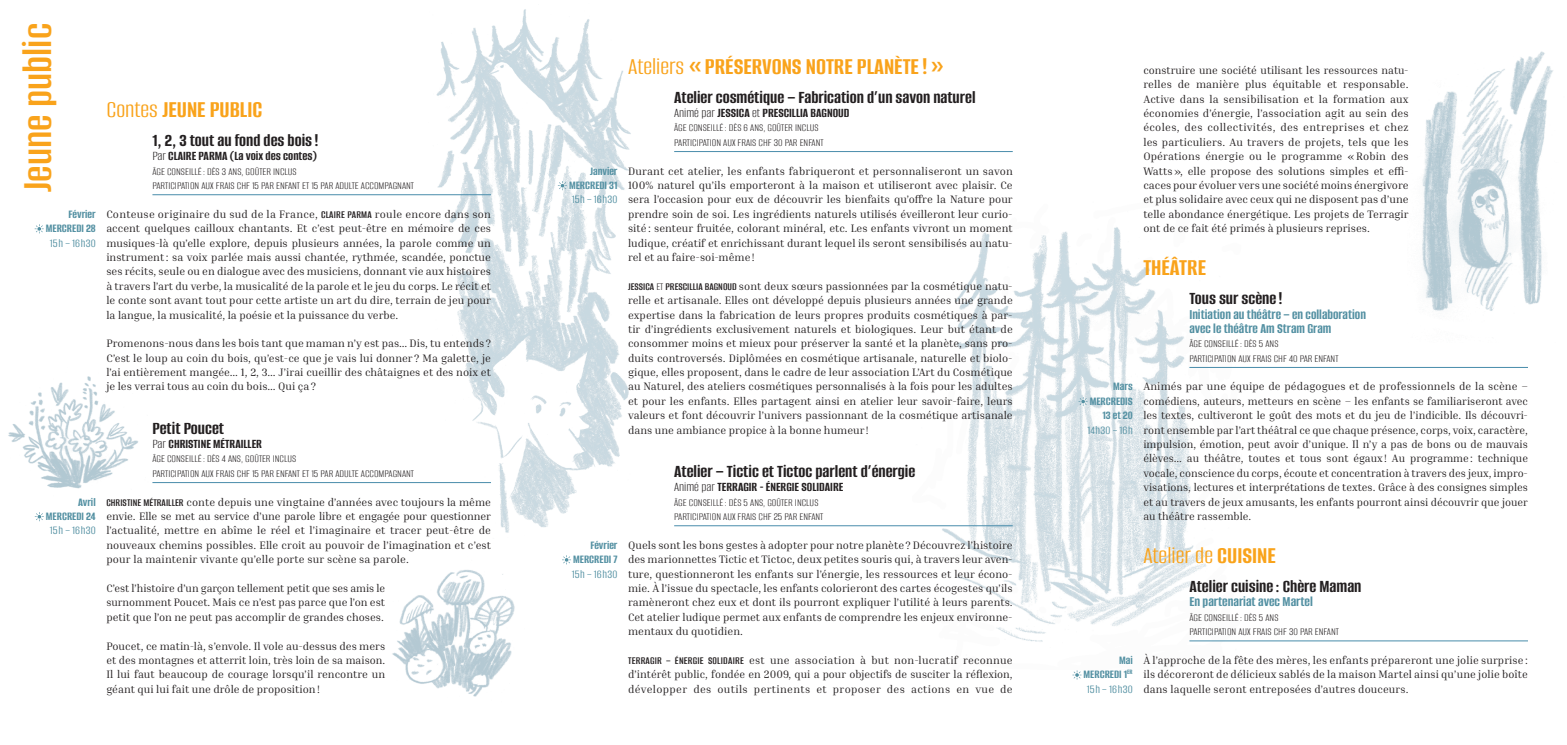
<style>
.page{position:relative;width:1567px;height:745px;background:#fff}
.page>*{position:absolute;margin:0;border:0;box-sizing:border-box;transform-origin:0 0}
.t1{font:600 45.38px "Alumni Sans";color:#f9a31b}
.t2{font:700 25px "Alumni Sans";color:#f9a31b}
.t3{font:25px "Alumni Sans";color:#f9a31b}
.t4{font:700 18.75px "Alumni Sans";color:#231f20}
.t5{font:700 15px/14.4px "Alumni Sans";color:#5390a2}
.t6{font:700 13.75px "Alumni Sans";color:#231f20}
.t7{font:700 12.5px/14.4px "Alumni Sans";color:#5390a2;text-align:right}
.t8{font:12.5px "Alumni Sans";letter-spacing:.02em;color:#5390a2}
.t9{font:300 11.25px/14.4px "Alumni Sans";color:#231f20}
.t10{font:11px/14.4px "Inria Serif";color:#231f20;text-align:justify}
.s1{font-weight:400}
.s2{font-weight:300}
.s3{font-family:"Alumni Sans";font-weight:600;font-size:11.25px}
.s4{font-family:"Alumni Sans";font-weight:300;font-size:11.25px}
.s5{font-weight:700}
</style>
<div class="page">
<img style="left:1422px;top:51px;width:131px;height:260px">
<img style="left:8px;top:376px;width:150px;height:113px">
<img style="left:912px;top:227px;width:329px;height:415px">
<img style="left:429px;top:9px;width:202px;height:524px">
<img style="left:392px;top:570px;width:123px;height:127px">
<hr style="left:152px;top:194px;width:339px;height:1px;background:#488cab">
<hr style="left:152px;top:482px;width:339px;height:1px;background:#488cab">
<svg style="left:35px;top:224px;width:9px;height:9px"></svg>
<svg style="left:35px;top:512px;width:9px;height:9px"></svg>
<hr style="left:674px;top:151px;width:338px;height:1px;background:#488cab">
<hr style="left:674px;top:525px;width:338px;height:1px;background:#488cab">
<svg style="left:558px;top:181px;width:9px;height:9px"></svg>
<svg style="left:562px;top:555px;width:9px;height:9px"></svg>
<hr style="left:1189px;top:367px;width:338px;height:1px;background:#488cab">
<hr style="left:1189px;top:640px;width:338px;height:1px;background:#488cab">
<svg style="left:1078px;top:396px;width:9px;height:10px"></svg>
<svg style="left:1072px;top:670px;width:9px;height:9px"></svg>
<h1 class="t1" style="left:15px;top:192px;width:171px;rotate:-90deg">Jeune public</h1>
<p class="t7" style="left:46px;top:207px;width:51px">Février<br>MERCREDI 28</p>
<p class="t8" style="left:50px;top:236px;width:47px">15h – 16h30</p>
<p class="t7" style="left:46px;top:495px;width:51px">Avril<br>MERCREDI 24</p>
<p class="t8" style="left:50px;top:524px;width:47px">15h – 16h30</p>
<h2 class="t2" style="left:106px;top:97px;width:157px"><span class="s1">Contes</span> JEUNE PUBLIC</h2>
<h3 class="t4" style="left:152px;top:131px;width:168px">1, 2, 3 tout au fond des bois!</h3>
<p class="t6" style="left:152px;top:149px;width:166px"><span class="s2">Par</span> CLAIRE PARMA (La voix des contes)</p>
<p class="t9" style="left:152px;top:164px;width:263px">ÂGE CONSEILLÉ: DÈS 3 ANS, GOÛTER INCLUS<br>PARTICIPATION AUX FRAIS CHF 15 PAR ENFANT ET 15 PAR ADULTE ACCOMPAGNANT</p>
<p class="t10" style="left:106px;top:206px;width:386px">Conteuse originaire du sud de la France, <span class="s3">CLAIRE PARMA</span> roule encore dans son accent quelques cailloux chantants. Et c’est peut-être en mémoire de ces musiques-là qu’elle explore, depuis plusieurs années, la parole comme un instrument: sa voix parlée mais aussi chantée, rythmée, scandée, ponctue ses récits, seule ou en dialogue avec des musiciens, donnant vie aux histoires à travers l’art du verbe, la musicalité de la parole et le jeu du corps. Le récit et le conte sont avant tout pour cette artiste un art du dire, terrain de jeu pour la langue, la musicalité, la poésie et la puissance du verbe.</p>
<p class="t10" style="left:106px;top:336px;width:386px">Promenons-nous dans les bois tant que maman n’y est pas... Dis, tu entends ?<br>C’est le loup au coin du bois, qu’est-ce que je vais lui donner ? Ma galette, je l’ai entièrement mangée... 1, 2, 3... J’irai cueillir des châtaignes et des noix et je les verrai tous au coin du bois... Qui ça?</p>
<h3 class="t4" style="left:152px;top:418px;width:73px">Petit Poucet</h3>
<p class="t6" style="left:152px;top:437px;width:111px"><span class="s2">Par</span> CHRISTINE MÉTRAILLER</p>
<p class="t9" style="left:152px;top:452px;width:263px">ÂGE CONSEILLÉ: DÈS 4 ANS, GOÛTER INCLUS<br>PARTICIPATION AUX FRAIS CHF 15 PAR ENFANT ET 15 PAR ADULTE ACCOMPAGNANT</p>
<p class="t10" style="left:106px;top:494px;width:386px"><span class="s3">CHRISTINE MÉTRAILLER</span> conte depuis une vingtaine d’années avec toujours la même envie. Elle se met au service d’une parole libre et engagée pour questionner l’actualité, mettre en abîme le réel et l’imaginaire et tracer peut-être de nouveaux chemins possibles. Elle croit au pouvoir de l’imagination et c’est pour la maintenir vivante qu’elle porte sur scène sa parole.</p>
<p class="t10" style="left:106px;top:580px;width:280px">C’est l’histoire d’un garçon tellement petit que ses amis le surnomment Poucet. Mais ce n’est pas parce que l’on est petit que l’on ne peut pas accomplir de grandes choses.</p>
<p class="t10" style="left:106px;top:638px;width:280px">Poucet, ce matin-là, s’envole. Il vole au-dessus des mers et des montagnes et atterrit loin, très loin de sa maison.<br>Il lui faut beaucoup de courage lorsqu’il rencontre un géant qui lui fait une drôle de proposition!</p>
<p class="t7" style="left:569px;top:164px;width:50px">Janvier<br>MERCREDI 31</p>
<p class="t8" style="left:571px;top:193px;width:47px">15h – 16h30</p>
<p class="t7" style="left:573px;top:538px;width:46px">Février<br>MERCREDI 7</p>
<p class="t8" style="left:571px;top:567px;width:47px">15h – 16h30</p>
<h2 class="t2" style="left:628px;top:54px;width:317px"><span class="s1">Ateliers</span> «PRÉSERVONS NOTRE PLANÈTE!»</h2>
<h3 class="t4" style="left:674px;top:88px;width:303px">Atelier cosmétique – Fabrication d’un savon naturel</h3>
<p class="t6" style="left:674px;top:106px;width:177px"><span class="s2">Animé par</span> JESSICA <span class="s2">et</span> PRESCILLIA BAGNOUD</p>
<p class="t9" style="left:674px;top:121px;width:151px">ÂGE CONSEILLÉ: DÈS 6 ANS, GOÛTER INCLUS<br>PARTICIPATION AUX FRAIS CHF 30 PAR ENFANT</p>
<p class="t10" style="left:628px;top:163px;width:386px">Durant cet atelier, les enfants fabriqueront et personnaliseront un savon 100% naturel qu’ils emporteront à la maison et utiliseront avec plaisir. Ce sera l’occasion pour eux de découvrir les bienfaits qu’offre la Nature pour prendre soin de soi. Les ingrédients naturels utilisés éveilleront leur curio&shy;sité: senteur fruitée, colorant minéral, etc. Les enfants vivront un moment ludique, créatif et enrichissant durant lequel ils seront sensibilisés au natu&shy;rel et au faire-soi-même!</p>
<p class="t10" style="left:628px;top:278px;width:386px"><span class="s3">JESSICA</span> <span class="s4">ET</span> <span class="s3">PRESCILLIA BAGNOUD</span> sont deux sœurs passionnées par la cosmétique natu&shy;relle et artisanale. Elles ont développé depuis plusieurs années une grande expertise dans la fabrication de leurs propres produits cosmétiques à par&shy;tir d’ingrédients exclusivement naturels et biologiques. Leur but étant de consommer moins et mieux pour préserver la santé et la planète, sans pro&shy;duits controversés. Diplômées en cosmétique artisanale, naturelle et biolo&shy;gique, elles proposent, dans le cadre de leur association L’Art du Cosmétique au Naturel, des ateliers cosmétiques personnalisés à la fois pour les adultes et pour les enfants. Elles partagent ainsi en atelier leur savoir-faire, leurs valeurs et font découvrir l’univers passionnant de la cosmétique artisanale dans une ambiance propice à la bonne humeur !</p>
<h3 class="t4" style="left:674px;top:461px;width:243px">Atelier – Tictic et Tictoc parlent d’énergie</h3>
<p class="t6" style="left:674px;top:480px;width:171px"><span class="s2">Animé par</span> TERRAGIR - ÉNERGIE SOLIDAIRE</p>
<p class="t9" style="left:674px;top:495px;width:151px">ÂGE CONSEILLÉ: DÈS 5 ANS, GOÛTER INCLUS<br>PARTICIPATION AUX FRAIS CHF 25 PAR ENFANT</p>
<p class="t10" style="left:628px;top:537px;width:386px">Quels sont les bons gestes à adopter pour notre planète? Découvrez l’histoire des marionnettes Tictic et Tictoc, deux petites souris qui, à travers leur aven&shy;ture, questionneront les enfants sur l’énergie, les ressources et leur écono&shy;mie. À l’issue du spectacle, les enfants colorieront des cartes écogestes qu’ils ramèneront chez eux et dont ils pourront expliquer l’utilité à leurs parents.<br>Cet atelier ludique permet aux enfants de comprendre les enjeux environne&shy;mentaux du quotidien.</p>
<p class="t10" style="left:628px;top:652px;width:386px"><span class="s3">TERRAGIR – ÉNERGIE SOLIDAIRE</span> est une association à but non-lucratif reconnue d’intérêt public, fondée en 2009, qui a pour objectifs de susciter la réflexion, développer des outils pertinents et proposer des actions en vue de</p>
<p class="t7" style="left:1089px;top:380px;width:45px">Mars<br>MERCREDIS<br>13 et 20</p>
<p class="t8" style="left:1087px;top:423px;width:47px">14h30 – 16h</p>
<p class="t7" style="left:1083px;top:653px;width:51px;text-align:justify;text-indent:35px">Mai MERCREDI 1<sup>ER </sup><span class="s1">15h – 16h30</span></p>
<p class="t10" style="left:1143px;top:63px;width:267px">construire une société utilisant les ressources natu&shy;relles de manière plus équitable et responsable.<br>Active dans la sensibilisation et la formation aux économies d’énergie, l’association agit au sein des écoles, des collectivités, des entreprises et chez les particuliers. Au travers de projets, tels que les Opérations énergie ou le programme «Robin des Watts», elle propose des solutions simples et effi&shy;caces pour évoluer vers une société moins énergivore et plus solidaire avec ceux qui ne disposent pas d’une telle abondance énergétique. Les projets de Terragir ont de ce fait été primés à plusieurs reprises.</p>
<h2 class="t2" style="left:1143px;top:255px;width:64px">THÉÂTRE</h2>
<h3 class="t4" style="left:1189px;top:289px;width:95px">Tous sur scène!</h3>
<h3 class="t5" style="left:1189px;top:307px;width:178px">Initiation au théâtre – en collaboration avec le théâtre Am Stram Gram</h3>
<p class="t9" style="left:1189px;top:337px;width:151px">ÂGE CONSEILLÉ: DÈS 5 ANS<br>PARTICIPATION AUX FRAIS CHF 40 PAR ENFANT</p>
<p class="t10" style="left:1143px;top:379px;width:386px">Animés par une équipe de pédagogues et de professionnels de la scène – comédiens, auteurs, metteurs en scène – les enfants se familiariseront avec les textes, cultiveront le goût des mots et du jeu de l’indicible. Ils découvri&shy;ront ensemble par l’art théâtral ce que chaque présence, corps, voix, caractère, impulsion, émotion, peut avoir d’unique. Il n’y a pas de bons ou de mauvais élèves... au théâtre, toutes et tous sont égaux! Au programme: technique vocale, conscience du corps, écoute et concentration à travers des jeux, impro&shy;visations, lectures et interprétations de textes. Grâce à des consignes simples et au travers de jeux amusants, les enfants pourront ainsi découvrir que jouer au théâtre rassemble.</p>
<h2 class="t3" style="left:1143px;top:543px;width:134px">Atelier de <span class="s5">CUISINE</span></h2>
<h3 class="t4" style="left:1189px;top:576px;width:173px">Atelier cuisine: Chère Maman</h3>
<h3 class="t5" style="left:1189px;top:595px;width:125px">En partenariat avec Martel</h3>
<p class="t9" style="left:1189px;top:610px;width:151px">ÂGE CONSEILLÉ: DÈS 5 ANS<br>PARTICIPATION AUX FRAIS CHF 30 PAR ENFANT</p>
<p class="t10" style="left:1143px;top:652px;width:386px">À l’approche de la fête des mères, les enfants prépareront une jolie surprise : ils décoreront de délicieux sablés de la maison Martel ainsi qu’une jolie boîte dans laquelle seront entreposées d’autres douceurs.</p>
</div>
